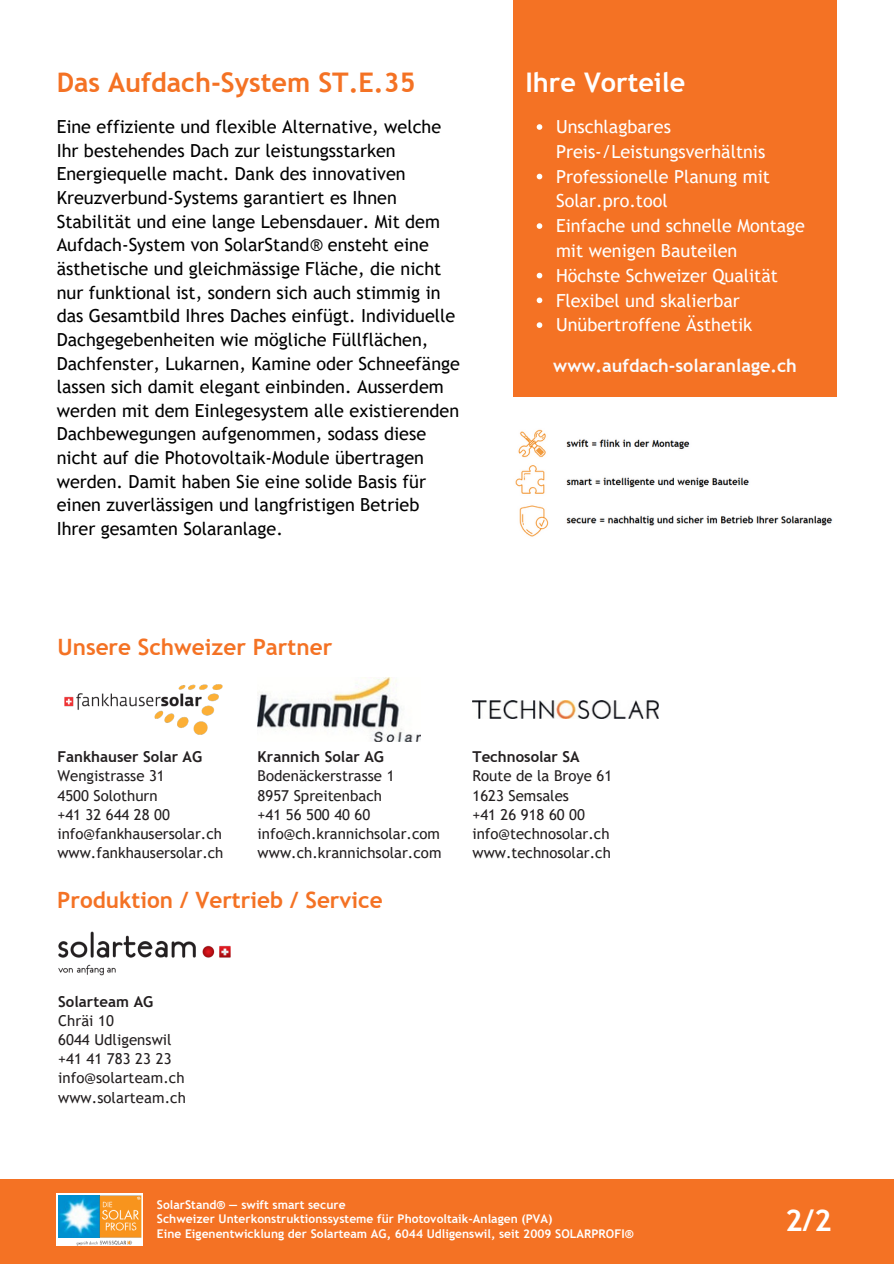
<style>
.page{position:relative;width:894px;height:1264px;background:#fff}
.page>*{position:absolute;margin:0;border:0;box-sizing:border-box;transform-origin:0 0}
.t1{font:700 30px "Trebuchet MS";color:#fff}
.t2{font:700 27px "Trebuchet MS";color:#f47224}
.t3{font:700 27px "Trebuchet MS";color:#fff}
.t4{font:700 22.5px "Trebuchet MS";color:#f47224}
.t5{font:18px/23.7px "Trebuchet MS";color:#000}
.t6{font:18px/24.8px "Trebuchet MS";color:#fff}
.t7{font:700 18px "Trebuchet MS";color:#fbfbfc}
.t8{font:15px/19.2px "Trebuchet MS";color:#231f20}
.t9{font:700 12px "Trebuchet MS";letter-spacing:.005em;color:#fff}
.s1{font-weight:700}
</style>
<div class="page">
<div style="left:513px;top:0;width:323px;height:397px;background:#f47224"></div>
<div style="left:0;top:1178px;width:893px;height:85px;background:#f47224"></div>
<svg style="left:57px;top:1193px;width:13px;height:52px"></svg>
<img style="left:59px;top:1195px;width:11px;height:42px">
<img style="left:70px;top:1193px;width:73px;height:53px">
<img style="left:515px;top:429px;width:318px;height:108px">
<svg style="left:536px;top:124px;width:6px;height:6px"></svg>
<svg style="left:536px;top:174px;width:6px;height:5px"></svg>
<svg style="left:536px;top:223px;width:6px;height:6px"></svg>
<svg style="left:536px;top:273px;width:6px;height:5px"></svg>
<svg style="left:536px;top:297px;width:6px;height:6px"></svg>
<svg style="left:536px;top:322px;width:6px;height:6px"></svg>
<img style="left:58px;top:931px;width:173px;height:45px">
<img style="left:64px;top:684px;width:159px;height:51px">
<img style="left:257px;top:677px;width:164px;height:64px">
<img style="left:472px;top:700px;width:186px;height:18px">
<h1 class="t2" style="left:57px;top:66px;width:360px">Das Aufdach-System ST.E.35</h1>
<h4 class="t5" style="left:57px;top:115px;width:405px">Eine effiziente und flexible Alternative, welche Ihr bestehendes Dach zur leistungsstarken Energiequelle macht. Dank des innovativen Kreuzverbund-Systems garantiert es Ihnen Stabilität und eine lange Lebensdauer. Mit dem Aufdach-System von SolarStand® ensteht eine ästhetische und gleichmässige Fläche, die nicht nur funktional ist, sondern sich auch stimmig in das Gesamtbild Ihres Daches einfügt. Individuelle Dachgegebenheiten wie mögliche Füllflächen, Dachfenster, Lukarnen, Kamine oder Schneefänge lassen sich damit elegant einbinden. Ausserdem werden mit dem Einlegesystem alle existierenden Dachbewegungen aufgenommen, sodass diese nicht auf die Photovoltaik-Module übertragen werden. Damit haben Sie eine solide Basis für einen zuverlässigen und langfristigen Betrieb Ihrer gesamten Solaranlage.</h4>
<p class="t3" style="left:525px;top:66px;width:161px">Ihre Vorteile</p>
<p class="t6" style="left:556px;top:114px;width:211px">Unschlagbares<br>Preis-/Leistungsverhältnis</p>
<p class="t6" style="left:556px;top:164px;width:215px">Professionelle Planung mit<br>Solar.pro.tool</p>
<p class="t6" style="left:556px;top:213px;width:250px">Einfache und schnelle Montage mit wenigen Bauteilen</p>
<p class="t6" style="left:556px;top:263px;width:223px">Höchste Schweizer Qualität</p>
<p class="t6" style="left:556px;top:288px;width:185px">Flexibel und skalierbar</p>
<h3 class="t6" style="left:556px;top:312px;width:198px">Unübertroffene Ästhetik</h3>
<h1 class="t7" style="left:553px;top:355px;width:245px">www.aufdach-solaranlage.ch</h1>
<p class="t4" style="left:57px;top:633px;width:276px">Unsere Schweizer Partner</p>
<p class="t8" style="left:57px;top:747px;width:146px"><span class="s1">Fankhauser Solar AG<br></span>Wengistrasse 31<br>4500 Solothurn<br>+41 32 644 28 00</p>
<h5 class="t8" style="left:57px;top:823px;width:167px">info@fankhausersolar.ch www.fankhausersolar.ch</h5>
<h2 class="t8" style="left:257px;top:747px;width:184px"><span class="s1">Krannich Solar AG<br></span>Bodenäckerstrasse 1<br>8957 Spreitenbach<br>+41 56 500 40 60 info@ch.krannichsolar.com</h2>
<p class="t8" style="left:257px;top:843px;width:185px">www.ch.krannichsolar.com</p>
<h5 class="t4" style="left:57px;top:886px;width:327px">Produktion / Vertrieb / Service</h5>
<h5 class="t8" style="left:472px;top:747px;width:141px"><span class="s1">Technosolar SA<br></span>Route de la Broye 61<br>1623 Semsales<br>+41 26 918 60 00 info@technosolar.ch www.technosolar.ch</h5>
<p class="t8" style="left:58px;top:991px;width:129px"><span class="s1">Solarteam AG<br></span>Chräi 10<br>6044 Udligenswil +41 41 783 23 23 info@solarteam.ch www.solarteam.ch</p>
<p class="t9" style="left:157px;top:1197px;width:190px">SolarStand® — swift smart secure</p>
<h2 class="t9" style="left:157px;top:1211px;width:397px">Schweizer Unterkonstruktionssysteme für Photovoltaik-Anlagen (PVA)</h2>
<p class="t9" style="left:157px;top:1226px;width:478px">Eine Eigenentwicklung der Solarteam AG, 6044 Udligenswil, seit 2009 SOLARPROFI®</p>
<h5 class="t1" style="left:784px;top:1202px;width:48px">2/2</h5>
</div>
